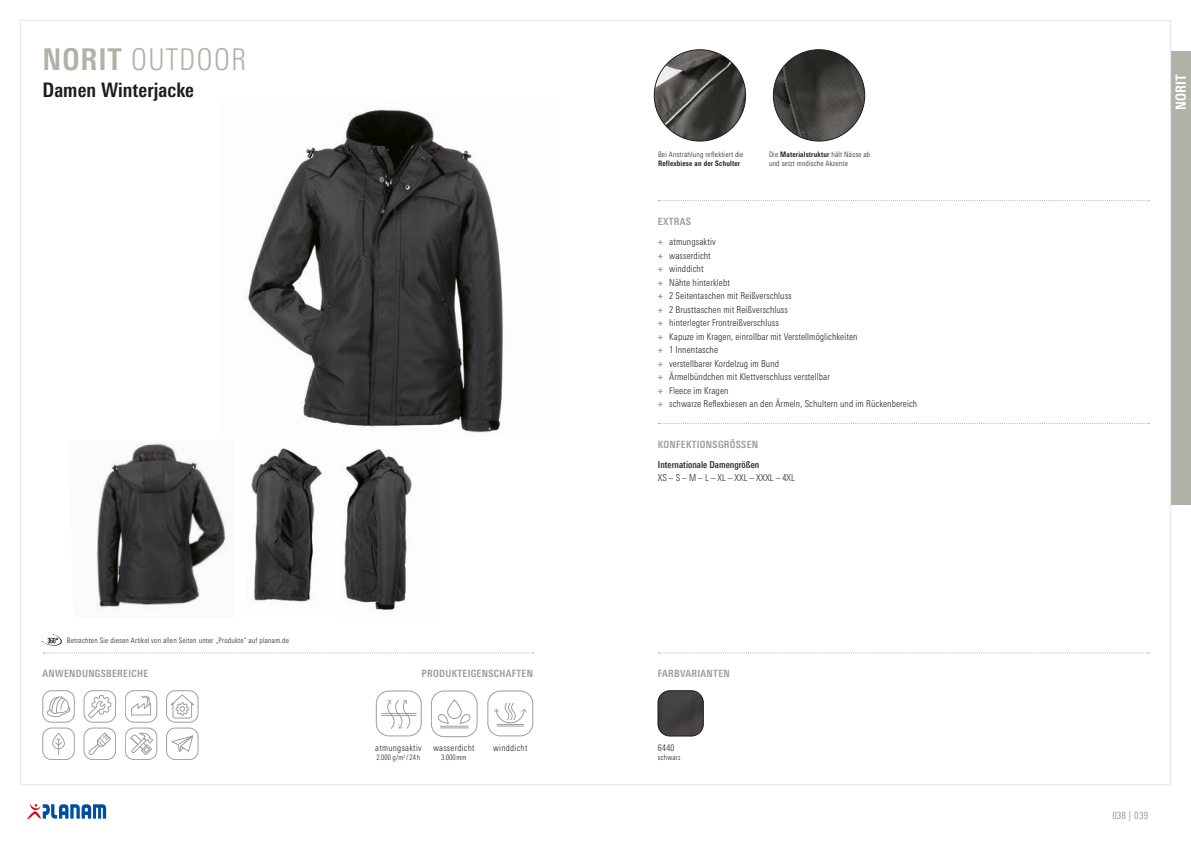
<style>
.page{position:relative;width:1191px;height:842px;background:#fff}
.page>*{position:absolute;margin:0;border:0;box-sizing:border-box;transform-origin:0 0}
.t1{font:300 condensed 30px "Univers Next Pro";letter-spacing:.03em;color:#b2b1a7}
.t2{font:700 condensed 20px "Univers Next Pro";letter-spacing:.005em;color:#1d1d1b}
.t3{font:700 condensed 14px "Univers Next Pro";letter-spacing:.005em;color:#fff}
.t4{font:700 condensed 10px "Univers Next Pro";letter-spacing:.03em;color:#9d9d9d}
.t5{font:condensed 10px "Univers Next Pro";letter-spacing:.025em;color:#9d9d9d}
.t6{font:300 condensed 9.6px "Univers Next Pro";color:#1d1d1b}
.t7{font:300 condensed 9.5px/13.5px "Univers Next Pro";letter-spacing:.01em;color:#1d1d1b}
.t8{font:500 condensed 9.5px "Univers Next Pro";color:#1d1d1b}
.t9{font:300 condensed 9px "Univers Next Pro";letter-spacing:.035em;color:#1d1d1b}
.t10{font:300 condensed 7.5px/9px "Univers Next Pro";letter-spacing:.025em;color:#1d1d1b}
.t11{font:700 condensed 7.5px "Univers Next Pro";letter-spacing:.025em;color:#1d1d1b}
.s1{font-weight:700}
.s2{font-size:9.7px}
.s3{font-weight:700;color:#9d9d9d}
</style>
<div class="page">
<img style="left:658px;top:691px;width:45px;height:45px">
<div style="left:658px;top:691px;width:45px;height:45px;border:1px solid #1d1d1b;border-radius:12px"></div>
<img style="left:654px;top:50px;width:91px;height:91px;border-radius:46px">
<img style="left:773px;top:50px;width:91px;height:91px;border-radius:46px">
<img style="left:251px;top:448px;width:71px;height:156px">
<img style="left:96px;top:443px;width:131px;height:167px">
<img style="left:344px;top:449px;width:68px;height:162px">
<img style="left:245px;top:109px;width:258px;height:324px">
<div style="left:487px;top:691px;width:46px;height:45px;border:1px solid #9d9d9c;border-radius:13px"></div>
<svg style="left:494px;top:703px;width:33px;height:24px"></svg>
<svg style="left:438px;top:699px;width:32px;height:30px"></svg>
<div style="left:431px;top:691px;width:46px;height:46px;border:1px solid #9d9d9c;border-radius:13px"></div>
<div style="left:376px;top:691px;width:45px;height:45px;border:1px solid #9d9d9c;border-radius:13px"></div>
<svg style="left:381px;top:699px;width:36px;height:30px"></svg>
<svg style="left:47px;top:696px;width:24px;height:21px"></svg>
<div style="left:43px;top:690px;width:32px;height:32px;border:1px solid #9f9f9e;border-radius:9px"></div>
<div style="left:84px;top:690px;width:32px;height:32px;border:1px solid #9f9f9e;border-radius:9px"></div>
<svg style="left:88px;top:695px;width:23px;height:23px"></svg>
<div style="left:125px;top:690px;width:32px;height:32px;border:1px solid #9f9f9e;border-radius:9px"></div>
<svg style="left:131px;top:696px;width:20px;height:19px"></svg>
<div style="left:166px;top:690px;width:32px;height:32px;border:1px solid #9f9f9e;border-radius:9px"></div>
<svg style="left:170px;top:694px;width:24px;height:24px"></svg>
<div style="left:43px;top:728px;width:32px;height:32px;border:1px solid #9f9f9e;border-radius:9px"></div>
<div style="left:52px;top:733px;width:13px;height:16px;border:1px solid #9f9f9e;border-radius:6px"></div>
<svg style="left:55px;top:738px;width:7px;height:17px"></svg>
<div style="left:125px;top:728px;width:32px;height:32px;border:1px solid #9f9f9e;border-radius:9px"></div>
<svg style="left:130px;top:733px;width:24px;height:22px"></svg>
<div style="left:84px;top:728px;width:32px;height:32px;border:1px solid #9f9f9e;border-radius:9px"></div>
<svg style="left:89px;top:732px;width:22px;height:23px"></svg>
<div style="left:166px;top:728px;width:32px;height:32px;border:1px solid #9f9f9e;border-radius:9px"></div>
<svg style="left:171px;top:733px;width:26px;height:20px"></svg>
<svg style="left:658px;top:200px;width:491px;height:1px"></svg>
<svg style="left:658px;top:423px;width:491px;height:1px"></svg>
<svg style="left:43px;top:652px;width:490px;height:1px"></svg>
<svg style="left:42px;top:634px;width:20px;height:12px"></svg>
<svg style="left:658px;top:652px;width:491px;height:1px"></svg>
<div style="left:1171px;top:51px;width:20px;height:454px;background:#b2b1a7"></div>
<svg style="left:27px;top:804px;width:79px;height:15px"></svg>
<h1 class="t1" style="left:43px;top:42px;width:205px"><span class="s1">NORIT</span> OUTDOOR</h1>
<h2 class="t2" style="left:43px;top:78px;width:153px">Damen Winterjacke</h2>
<p class="t10" style="left:67px;top:636px;width:224px">Betrachten Sie diesen Artikel von allen Seiten unter „Produkte“ auf planam.de</p>
<p class="t4" style="left:43px;top:668px;width:107px">ANWENDUNGSBEREICHE</p>
<p class="t4" style="left:421px;top:668px;width:113px">PRODUKTEIGENSCHAFTEN</p>
<p class="t9" style="left:375px;top:743px;width:48px">atmungsaktiv</p>
<p class="t10" style="left:376px;top:753px;width:45px">2.000 g/m<sup>2</sup> / 24 h</p>
<p class="t9" style="left:433px;top:743px;width:43px">wasserdicht</p>
<p class="t9" style="left:493px;top:743px;width:36px">winddicht</p>
<p class="t10" style="left:441px;top:753px;width:27px">3.000mm</p>
<p class="t6" style="left:375px;top:746px;width:101px">atmungsaktiv <span class="s2">wasserdicht</span></p>
<p class="t6" style="left:493px;top:746px;width:36px">winddicht</p>
<p class="t10" style="left:658px;top:150px;width:87px">Bei Anstrahlung reflektiert die</p>
<p class="t11" style="left:658px;top:159px;width:84px">Reflexbiese an der Schulter</p>
<p class="t10" style="left:769px;top:150px;width:103px">Die <span class="s1">Materialstruktur</span> hält Nässe ab und setzt modische Akzente</p>
<p class="t4" style="left:658px;top:215px;width:34px">EXTRAS</p>
<p class="t7" style="left:658px;top:235px;width:261px"><span class="s3">+</span> atmungsaktiv<br><span class="s3">+</span> wasserdicht<br><span class="s3">+</span> winddicht<br><span class="s3">+</span> Nähte hinterklebt<br><span class="s3">+</span> 2 Seitentaschen mit Reißverschluss<br><span class="s3">+</span> 2 Brusttaschen mit Reißverschluss<br><span class="s3">+</span> hinterlegter Frontreißverschluss<br><span class="s3">+</span> Kapuze im Kragen, einrollbar mit Verstellmöglichkeiten<br><span class="s3">+</span> 1 Innentasche<br><span class="s3">+</span> verstellbarer Kordelzug im Bund<br><span class="s3">+</span> Ärmelbündchen mit Klettverschluss verstellbar<br><span class="s3">+</span> Fleece im Kragen<br><span class="s3">+</span> schwarze Reflexbiesen an den Ärmeln, Schultern und im Rückenbereich</p>
<p class="t4" style="left:658px;top:438px;width:102px">KONFEKTIONSGRÖSSEN</p>
<p class="t8" style="left:658px;top:459px;width:103px">Internationale Damengrößen</p>
<p class="t7" style="left:658px;top:471px;width:138px">XS – S – M – L – XL – XXL – XXXL – 4XL</p>
<p class="t4" style="left:658px;top:668px;width:73px">FARBVARIANTEN</p>
<p class="t9" style="left:658px;top:743px;width:18px">6440</p>
<p class="t10" style="left:658px;top:753px;width:24px">schwarz</p>
<h3 class="t3" style="left:1172px;top:110px;width:37px;rotate:-90deg">NORIT</h3>
<p class="t5" style="left:1112px;top:809px;width:38px">038 | 039</p>
</div>
